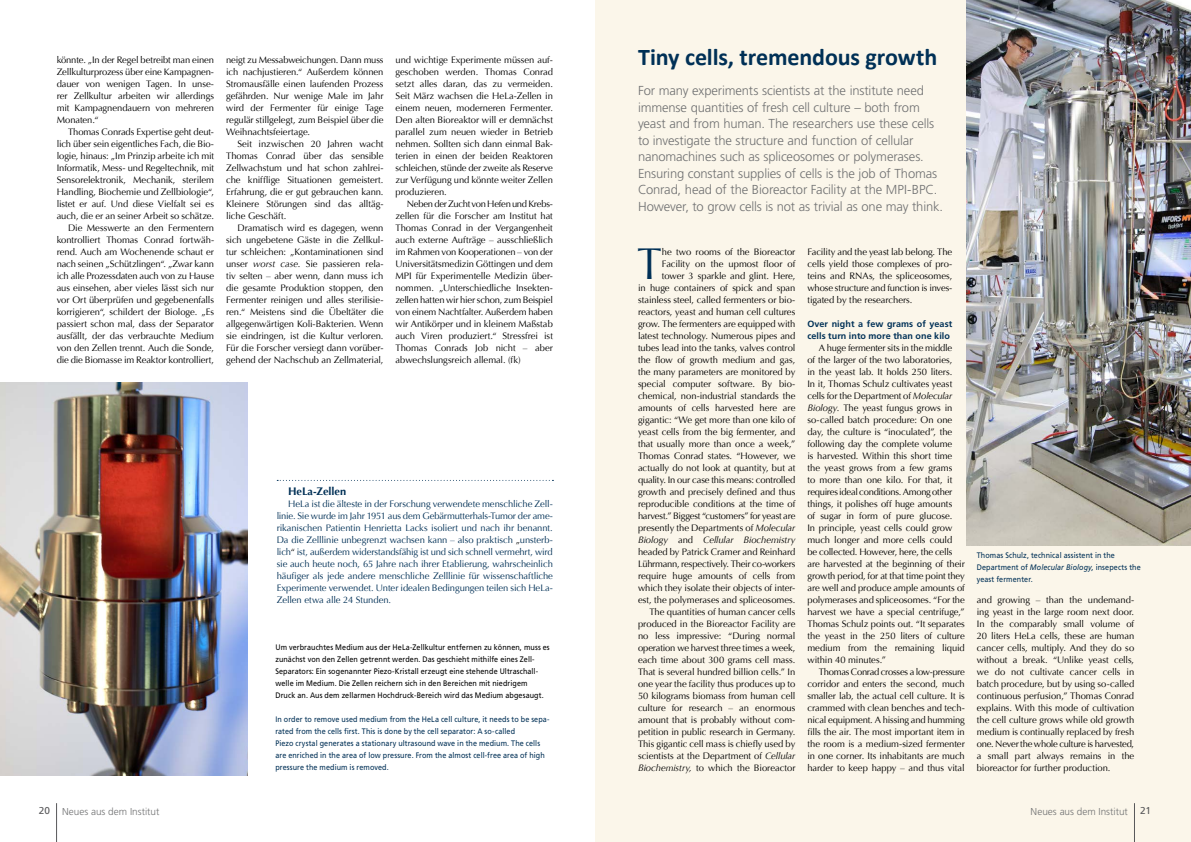
<style>
.page{position:relative;width:1191px;height:842px;background:#fff}
.page>*{position:absolute;margin:0;border:0;box-sizing:border-box;transform-origin:0 0}
.t1{font:44.4px "Optima";color:#003056}
.t2{font:700 24px "Calibri";letter-spacing:-.005em;color:#003056}
.t3{font:300 13px/16.5px "Frutiger";letter-spacing:-.01em;color:#707172}
.t4{font:700 11px "Optima";letter-spacing:-.005em;color:#003056}
.t5{font:300 10px "Frutiger";color:#707172}
.t6{font:9.4px/12px "Optima";letter-spacing:-.005em;color:#000;text-align:justify}
.t7{font:9.4px/12px "Optima";letter-spacing:-.01em;color:#003056;text-align:justify}
.t8{font:700 9px/12px "Frutiger";letter-spacing:.01em;color:#003056}
.t9{font:8px/12px "Frutiger";letter-spacing:.01em;color:#003056;scale:.9 1}
.t10{font:8px/12px "Frutiger";letter-spacing:.01em;color:#000;scale:.9 1}
.s1{font-style:italic}
.s2{color:#000}
.s3{font-family:"Frutiger LT Std";font-style:italic}
.s4{font-weight:400;color:#58585a}
</style>
<div class="page">
<div style="left:595px;top:0;width:596px;height:842px;background:#fbf6ea"></div>
<hr style="left:1134px;top:803px;width:1px;height:39px;background:#58585a">
<hr style="left:56px;top:803px;width:1px;height:39px;background:#58585a">
<img style="left:0;top:383px;width:248px;height:393px">
<svg style="left:277px;top:480px;width:276px;height:1px"></svg>
<img style="left:966px;top:0;width:225px;height:545px">
<p class="t6" style="left:57px;top:54px;width:159px">könnte. „In der Regel betreibt man einen Zellkulturprozess über eine Kampagnen&shy;dauer von wenigen Tagen. In unse&shy;rer Zellkultur arbeiten wir allerdings mit Kampagnendauern von mehreren Monaten.“</p>
<p class="t6" style="left:57px;top:126px;width:159px;text-align:right">Thomas Conrads Expertise geht deut&shy;lich über sein eigentliches Fach, die Bio&shy;logie, hinaus: „Im Prinzip arbeite ich mit Informatik, Mess- und Regeltechnik, mit Sensorelektronik, Mechanik, sterilem Handling, Biochemie und Zellbiologie“, listet er auf. Und diese Vielfalt sei es auch, die er an seiner Arbeit so schätze.<br>Die Messwerte an den Fermentern kontrolliert Thomas Conrad fortwäh&shy;rend. Auch am Wochenende schaut er nach seinen „Schützlingen“. „Zwar kann ich alle Prozessdaten auch von zu Hause aus einsehen, aber vieles lässt sich nur vor Ort überprüfen und gegebenenfalls korrigieren“, schildert der Biologe. „Es passiert schon mal, dass der Separator ausfällt, der das verbrauchte Medium von den Zellen trennt. Auch die Sonde, die die Biomasse im Reaktor kontrolliert,</p>
<p class="t6" style="left:226px;top:54px;width:159px">neigt zu Messabweichungen. Dann muss ich nachjustieren.“ Außerdem können Stromausfälle einen laufenden Prozess gefährden. Nur wenige Male im Jahr wird der Fermenter für einige Tage regulär stillgelegt, zum Beispiel über die Weihnachtsfeiertage.</p>
<p class="t6" style="left:226px;top:138px;width:159px;text-indent:11px">Seit inzwischen 20 Jahren wacht Thomas Conrad über das sensible Zellwachstum und hat schon zahlrei&shy;che knifflige Situationen gemeistert.<br>Erfahrung, die er gut gebrauchen kann.<br>Kleinere Störungen sind das alltäg&shy;liche Geschäft.</p>
<p class="t6" style="left:226px;top:222px;width:159px;text-indent:11px">Dramatisch wird es dagegen, wenn sich ungebetene Gäste in die Zellkul&shy;tur schleichen: „Kontaminationen sind unser <span class="s1">worst case</span>. Sie passieren rela&shy;tiv selten – aber wenn, dann muss ich die gesamte Produktion stoppen, den Fermenter reinigen und alles sterilisie&shy;ren.“ Meistens sind die Übeltäter die allgegenwärtigen Koli-Bakterien. Wenn sie eindringen, ist die Kultur verloren.<br>Für die Forscher versiegt dann vorüber&shy;gehend der Nachschub an Zellmaterial,</p>
<p class="t6" style="left:395px;top:54px;width:159px">und wichtige Experimente müssen auf&shy;geschoben werden. Thomas Conrad setzt alles daran, das zu vermeiden.<br>Seit März wachsen die HeLa-Zellen in einem neuen, moderneren Fermenter.<br>Den alten Bioreaktor will er demnächst parallel zum neuen wieder in Betrieb nehmen. Sollten sich dann einmal Bak&shy;terien in einen der beiden Reaktoren schleichen, stünde der zweite als Reserve zur Verfügung und könnte weiter Zellen produzieren.</p>
<p class="t6" style="left:395px;top:198px;width:159px;text-indent:11px">Neben der Zucht von Hefen und Krebs&shy;zellen für die Forscher am Institut hat Thomas Conrad in der Vergangenheit auch externe Aufträge – ausschließlich im Rahmen von Kooperationen – von der Universitätsmedizin Göttingen und dem MPI für Experimentelle Medizin über&shy;nommen. „Unterschiedliche Insekten&shy;zellen hatten wir hier schon, zum Beispiel von einem Nachtfalter. Außerdem haben wir Antikörper und in kleinem Maßstab auch Viren produziert.“ Stressfrei ist Thomas Conrads Job nicht – aber abwechslungsreich allemal. (fk)</p>
<p class="t4" style="left:288px;top:485px;width:60px">HeLa-Zellen</p>
<p class="t7" style="left:277px;top:498px;width:278px;text-indent:11px">HeLa ist die älteste in der Forschung verwendete menschliche Zell&shy;linie. Sie wurde im Jahr 1951 aus dem Gebärmutterhals-Tumor der ame&shy;rikanischen Patientin Henrietta Lacks isoliert und nach ihr benannt.<br>Da die Zelllinie unbegrenzt wachsen kann – also praktisch <span class="s2">„</span>unsterb&shy;lich<span class="s2">“</span> ist, außerdem widerstandsfähig ist und sich schnell vermehrt, wird sie auch heute noch, 65 Jahre nach ihrer Etablierung, wahrscheinlich häufiger als jede andere menschliche Zelllinie für wissenschaftliche Experimente verwendet. Unter idealen Bedingungen teilen sich HeLa-Zellen etwa alle 24 Stunden.</p>
<p class="t10" style="left:275px;top:641px;width:306px">Um verbrauchtes Medium aus der HeLa-Zellkultur entfernen zu können, muss es zunächst von den Zellen getrennt werden. Das geschieht mithilfe eines Zell-Separators: Ein sogenannter Piezo-Kristall erzeugt eine stehende Ultraschall&shy;welle im Medium. Die Zellen reichern sich in den Bereichen mit niedrigem<br>Druck an. Aus dem zellarmen Hochdruck-Bereich wird das Medium abgesaugt.</p>
<p class="t9" style="left:275px;top:713px;width:306px">In order to remove used medium from the HeLa cell culture, it needs to be sepa&shy;rated from the cells first. This is done by the cell separator: A so-called<br>Piezo crystal generates a stationary ultrasound wave in the medium. The cells are enriched in the area of low pressure. From the almost cell-free area of high pressure the medium is removed.</p>
<h2 class="t2" style="left:638px;top:42px;width:301px">Tiny cells, tremendous growth</h2>
<p class="t3" style="left:638px;top:83px;width:306px">For many experiments scientists at the institute need immense quantities of fresh cell culture – both from yeast and from human. The researchers use these cells to investigate the structure and function of cellular nanomachines such as spliceosomes or polymerases.<br>Ensuring constant supplies of cells is the job of Thomas Conrad, head of the Bioreactor Facility at the MPI-BPC.<br>However, to grow cells is not as trivial as one may think.</p>
<p class="t6" style="left:638px;top:246px;width:159px;text-align:right">he two rooms of the Bioreactor Facility on the upmost floor of tower 3 sparkle and glint. Here,<br>in huge containers of spick and span stainless steel, called fermenters or bio&shy;reactors, yeast and human cell cultures grow. The fermenters are equipped with latest technology. Numerous pipes and tubes lead into the tanks, valves control the flow of growth medium and gas, the many parameters are monitored by special computer software. By bio&shy;chemical, non-industrial standards the amounts of cells harvested here are gigantic: “We get more than one kilo of yeast cells from the big fermenter, and that usually more than once a week,” Thomas Conrad states. “However, we actually do not look at quantity, but at quality. In our case this means: controlled growth and precisely defined and thus reproducible conditions at the time of harvest.” Biggest “customers” for yeast are presently the Departments of <span class="s1">Molecular Biology</span> and <span class="s1">Cellular Biochemistry </span>headed by Patrick Cramer and Reinhard Lührmann, respectively. Their co-workers require huge amounts of cells from which they isolate their objects of inter&shy;est, the polymerases and spliceosomes.<br>The quantities of human cancer cells produced in the Bioreactor Facility are no less impressive: “During normal operation we harvest three times a week, each time about 300 grams cell mass.<br>That is several hundred billion cells.” In one year the facility thus produces up to 50 kilograms biomass from human cell culture for research – an enormous amount that is probably without com&shy;petition in public research in Germany.<br>This gigantic cell mass is chiefly used by scientists at the Department of <span class="s1">Cellular Biochemistry,</span> to which the Bioreactor</p>
<p class="t6" style="left:807px;top:246px;width:146px">Facility and the yeast lab belong. The cells yield those complexes of pro&shy;teins and RNAs, the spliceosomes, whose structure and function is inves&shy;tigated by the researchers.</p>
<h1 class="t1" style="left:637px;top:238px;width:26px">T</h1>
<p class="t8" style="left:807px;top:318px;width:146px">Over night a few grams of yeast cells turn into more than one kilo</p>
<p class="t6" style="left:807px;top:342px;width:159px;text-align:left;text-indent:11px">A huge fermenter sits in the middle<br>of the larger of the two laboratories,<br>in the yeast lab. It holds 250 liters.<br>In it, Thomas Schulz cultivates yeast cells for the Department of <span class="s1">Molecular Biology</span>. The yeast fungus grows in so-called batch procedure: On one day, the culture is “inoculated”, the following day the complete volume<br>is harvested. Within this short time the yeast grows from a few grams<br>to more than one kilo. For that, it requires ideal conditions. Among other things, it polishes off huge amounts<br>of sugar in form of pure glucose.<br>In principle, yeast cells could grow much longer and more cells could<br>be collected. However, here, the cells are harvested at the beginning of their growth period, for at that time point they are well and produce ample amounts of polymerases and spliceosomes. “For the harvest we have a special centrifuge,” Thomas Schulz points out. “It separates the yeast in the 250 liters of culture medium from the remaining liquid within 40 minutes.”</p>
<p class="t6" style="left:807px;top:666px;width:159px;text-indent:11px">Thomas Conrad crosses a low-pressure corridor and enters the second, much smaller lab, the actual cell culture. It is crammed with clean benches and tech&shy;nical equipment. A hissing and humming fills the air. The most important item in the room is a medium-sized fermenter in one corner. Its inhabitants are much harder to keep happy – and thus vital</p>
<p class="t9" style="left:976px;top:549px;width:184px">Thomas Schulz, technical assistent in the<br>Department of <span class="s3">Molecular Biology,</span> insepects the yeast fermenter.</p>
<p class="t6" style="left:976px;top:594px;width:159px">and growing – than the undemand&shy;ing yeast in the large room next door.<br>In the comparably small volume of 20 liters HeLa cells, these are human cancer cells, multiply. And they do so without a break. “Unlike yeast cells, we do not cultivate cancer cells in batch procedure, but by using so-called continuous perfusion,” Thomas Conrad explains. With this mode of cultivation the cell culture grows while old growth medium is continually replaced by fresh one. Never the whole culture is harvested, a small part always remains in the bioreactor for further production.</p>
<p class="t5" style="left:39px;top:805px;width:122px"><span class="s4">20</span> Neues aus dem Institut</p>
<p class="t5" style="left:1030px;top:805px;width:122px">Neues aus dem Institut <span class="s4">21</span></p>
</div>
